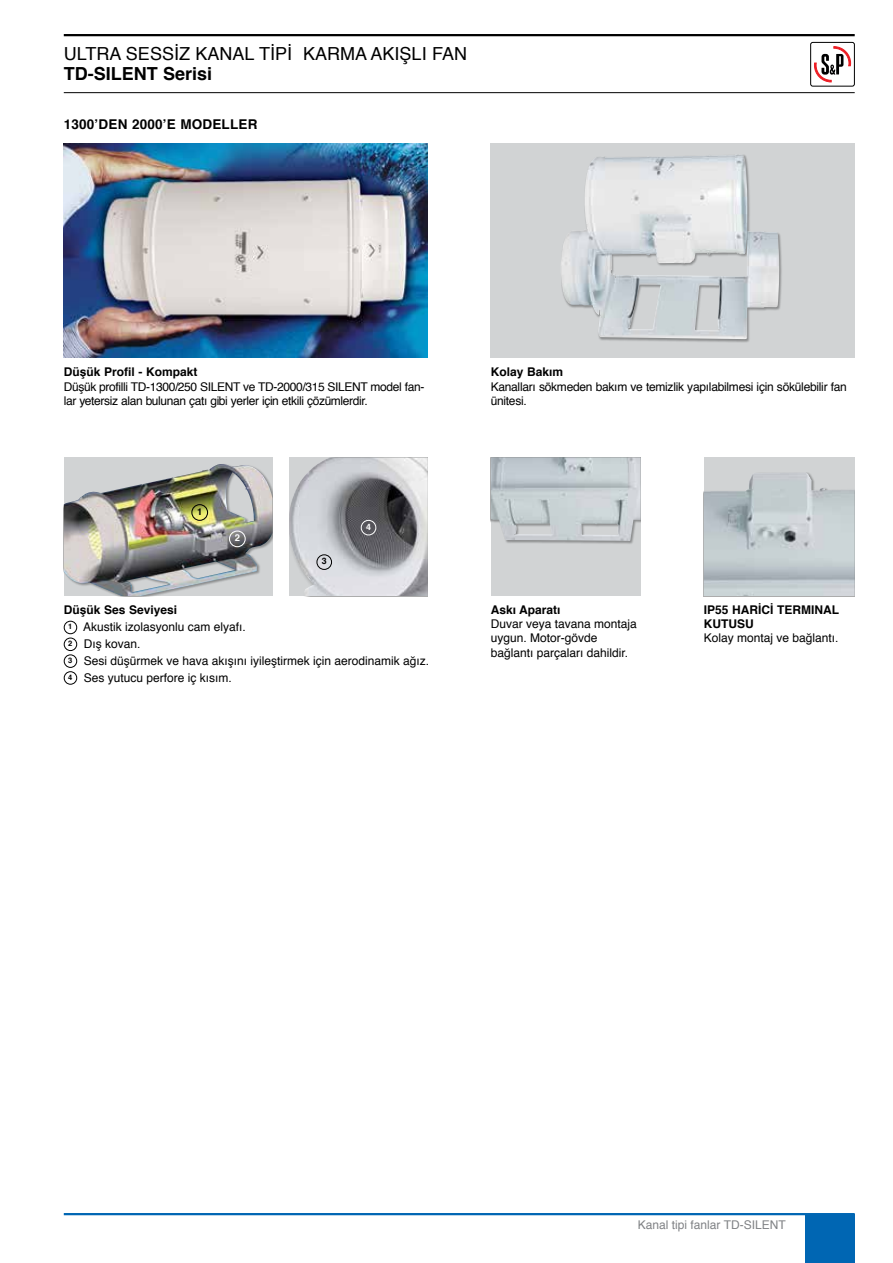
<style>
.page{position:relative;width:893px;height:1263px;background:#fff}
.page>*{position:absolute;margin:0;border:0;box-sizing:border-box;transform-origin:0 0}
.t1{font:18px "Helvetica";color:#000}
.t2{font:700 18px "Helvetica";color:#000}
.t3{font:700 13.5px "Helvetica";letter-spacing:.015em;color:#000}
.t4{font:12px/17px "Helvetica";color:#000}
.t5{font:12px/14.2px "Helvetica";letter-spacing:-.03em;color:#000}
.t6{font:700 12px/14.2px "Helvetica";color:#000}
.t7{font:12px/14.2px "Helvetica";letter-spacing:-.02em;color:#000}
.t8{font:12px "Helvetica";color:#808285}
.t9{font:700 9.45px "Helvetica";color:#000}
.t10{font:700 9.45px "Helvetica";color:#fff}
.t11{font:700 8.85px "Helvetica";color:#000}
.t12{font:700 8.85px "Helvetica";color:#fff}
.t13{font:700 7.5px "Helvetica";color:#000}
</style>
<div class="page">
<hr style="left:64px;top:34px;width:791px;height:2px;background:#000">
<hr style="left:64px;top:92px;width:791px;height:1px;background:#000">
<svg style="left:814px;top:47px;width:37px;height:36px"></svg>
<div style="left:810px;top:42px;width:45px;height:44px;border:1px solid #000;border-radius:2px"></div>
<div style="left:491px;top:143px;width:364px;height:215px;background:#d1d3d4"></div>
<div style="left:561px;top:154px;width:221px;height:188px;background:#000;opacity:.33"></div>
<img style="left:561px;top:154px;width:218px;height:185px">
<img style="left:64px;top:143px;width:364px;height:215px">
<div style="left:491px;top:544px;width:150px;height:52px;background:#d1d3d4"></div>
<div style="left:491px;top:457px;width:150px;height:87px;background:#000;opacity:.33"></div>
<img style="left:491px;top:457px;width:150px;height:84px">
<div style="left:704px;top:457px;width:151px;height:15px;background:#d1d3d4"></div>
<img style="left:704px;top:472px;width:151px;height:124px">
<img style="left:289px;top:457px;width:139px;height:139px">
<div style="left:316px;top:554px;width:16px;height:16px;border:1px solid #000;border-radius:50%"></div>
<div style="left:361px;top:520px;width:15px;height:15px;border:1px solid #fff;border-radius:50%"></div>
<svg style="left:64px;top:457px;width:209px;height:7px"></svg>
<img style="left:64px;top:464px;width:209px;height:132px">
<div style="left:191px;top:504px;width:17px;height:17px;border:1px solid #000;border-radius:50%"></div>
<div style="left:229px;top:530px;width:17px;height:17px;border:1px solid #fff;border-radius:50%"></div>
<div style="left:64px;top:671px;width:13px;height:14px;border:1px solid #000;border-radius:50%"></div>
<div style="left:64px;top:654px;width:13px;height:14px;border:1px solid #000;border-radius:50%"></div>
<div style="left:64px;top:621px;width:13px;height:13px;border:1px solid #000;border-radius:50%"></div>
<div style="left:64px;top:638px;width:13px;height:13px;border:1px solid #000;border-radius:50%"></div>
<hr style="left:64px;top:1213px;width:791px;height:2px;background:#0066b3">
<div style="left:805px;top:1214px;width:50px;height:49px;background:#0066b3"></div>
<h1 class="t1" style="left:64px;top:40px;width:405px">ULTRA SESSİZ KANAL TİPİ KARMA AKIŞLI FAN</h1>
<h1 class="t2" style="left:64px;top:59px;width:150px">TD-SILENT Serisi</h1>
<p class="t3" style="left:64px;top:114px;width:195px">1300’DEN 2000’E MODELLER</p>
<p class="t6" style="left:64px;top:365px;width:135px">Düşük Profil - Kompakt</p>
<p class="t5" style="left:64px;top:380px;width:362px">Düşük profilli TD-1300/250 SILENT ve TD-2000/315 SILENT model fan&shy;lar yetersiz alan bulunan çatı gibi yerler için etkili çözümlerdir.</p>
<p class="t9" style="left:197px;top:504px;width:7px">1</p>
<p class="t10" style="left:235px;top:530px;width:7px">2</p>
<p class="t11" style="left:322px;top:554px;width:6px">3</p>
<p class="t12" style="left:366px;top:520px;width:6px">4</p>
<p class="t6" style="left:64px;top:603px;width:115px">Düşük Ses Seviyesi</p>
<p class="t4" style="left:83px;top:618px;width:348px">Akustik izolasyonlu cam elyafı.<br>Dış kovan.<br>Sesi düşürmek ve hava akışını iyileştirmek için aerodinamik ağız.<br>Ses yutucu perfore iç kısım.</p>
<p class="t13" style="left:68px;top:620px;width:6px">1</p>
<p class="t13" style="left:68px;top:637px;width:6px">2</p>
<p class="t13" style="left:68px;top:654px;width:6px">3</p>
<p class="t13" style="left:68px;top:671px;width:6px">4</p>
<p class="t6" style="left:491px;top:365px;width:74px">Kolay Bakım</p>
<p class="t7" style="left:491px;top:380px;width:358px">Kanalları sökmeden bakım ve temizlik yapılabilmesi için sökülebilir fan ünitesi.</p>
<p class="t6" style="left:491px;top:603px;width:71px">Askı Aparatı</p>
<p class="t4" style="left:491px;top:617px;width:148px;line-height:14.2px">Duvar veya tavana montaja uygun. Motor-gövde bağlantı parçaları dahildir.</p>
<p class="t6" style="left:704px;top:603px;width:137px">IP55 HARİCİ TERMINAL<br>KUTUSU</p>
<p class="t4" style="left:704px;top:630px;width:136px">Kolay montaj ve bağlantı.</p>
<p class="t8" style="left:638px;top:1215px;width:149px">Kanal tipi fanlar TD-SILENT</p>
</div>
